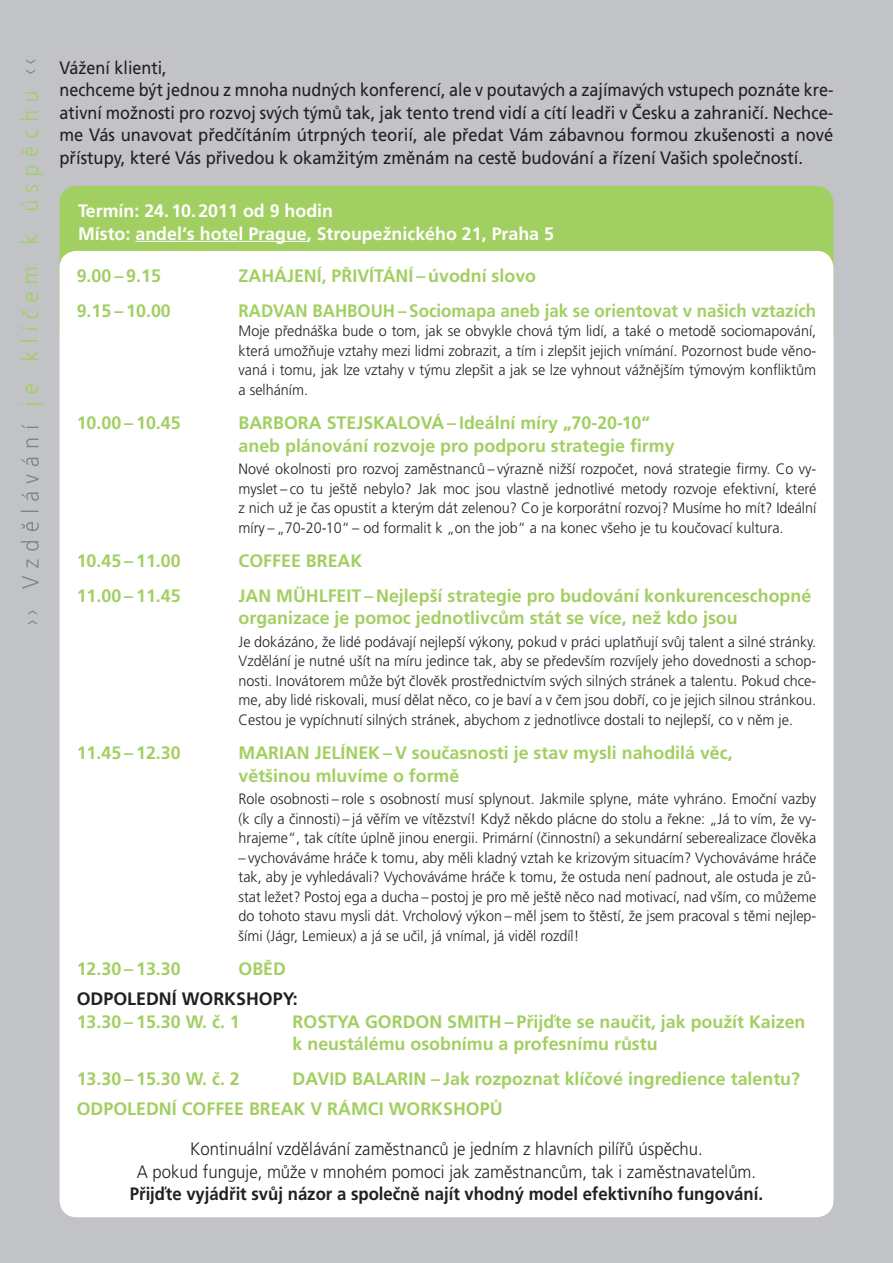
<style>
.page{position:relative;width:893px;height:1263px;background:#c2c3c6}
.page>*{position:absolute;margin:0;border:0;box-sizing:border-box;transform-origin:0 0}
.t1{font:700 18px/22.5px "Frutiger CE";color:#a2cf62}
.t2{font:18px/22.5px "Frutiger CE";color:#231f20;scale:.9 1}
.t3{font:300 18px/22.5px "Frutiger CE";color:#231f20;text-align:center;scale:.93 1}
.t4{font:700 18px/22.5px "Frutiger CE";color:#fff}
.t5{font:700 18px "Frutiger CE";color:#231f20;scale:.93 1}
.t6{font:700 18px "Frutiger CE";color:#a2cf62;scale:.94 1}
.t7{font:700 18px "Frutiger CE";color:#231f20}
.t8{font:300 15px/19.5px "Frutiger CE";color:#231f20;text-align:justify;scale:.96 1}
</style>
<div class="page">
<div style="left:60px;top:186px;width:773px;height:161px;background:#a2cf62;border-radius:17px"></div>
<hr style="left:135px;top:241px;width:172px;height:1px;background:#fff">
<div style="left:60px;top:251px;width:773px;height:966px;background:#fff;border-radius:17px"></div>
<svg style="left:26px;top:60px;width:9px;height:14px"></svg>
<svg style="left:20px;top:92px;width:23px;height:315px;background:#bec4bc"></svg>
<svg style="left:21px;top:424px;width:18px;height:200px;background:#b9bbbe"></svg>
<p class="t2" style="left:60px;top:56px;width:861px">Vážení klienti,<br>nechceme být jednou z mnoha nudných konferencí, ale v poutavých a zajímavých vstupech poznáte kre&shy;ativní možnosti pro rozvoj svých týmů tak, jak tento trend vidí a cítí leadři v Česku a zahraničí. Nechce&shy;me Vás unavovat předčítáním útrpných teorií, ale předat Vám zábavnou formou zkušenosti a nové přístupy, které Vás přivedou k okamžitým změnám na cestě budování a řízení Vašich společností.</p>
<p class="t4" style="left:78px;top:200px;width:478px">Termín: 24.10.2011 od 9 hodin<br>Místo: andel‘s hotel Prague, Stroupežnického 21, Praha 5</p>
<p class="t1" style="left:77px;top:264px;width:86px">9.00 – 9.15</p>
<p class="t1" style="left:239px;top:264px;width:299px">ZAHÁJENÍ, PŘIVÍTÁNÍ – úvodní slovo</p>
<p class="t1" style="left:77px;top:299px;width:96px">9.15 – 10.00</p>
<p class="t6" style="left:239px;top:300px;width:616px">RADVAN BAHBOUH – Sociomapa aneb jak se orientovat v našich vztazích</p>
<p class="t8" style="left:239px;top:321px;width:603px">Moje přednáška bude o tom, jak se obvykle chová tým lidí, a také o metodě sociomapování, která umožňuje vztahy mezi lidmi zobrazit, a tím i zlepšit jejich vnímání. Pozornost bude věno&shy;vaná i tomu, jak lze vztahy v týmu zlepšit a jak se lze vyhnout vážnějším týmovým konfliktům a selháním.</p>
<p class="t1" style="left:77px;top:411px;width:106px">10.00 – 10.45</p>
<p class="t1" style="left:239px;top:411px;width:438px">BARBORA STEJSKALOVÁ – Ideální míry „70-20-10“ aneb plánování rozvoje pro podporu strategie firmy</p>
<p class="t8" style="left:239px;top:459px;width:603px">Nové okolnosti pro rozvoj zaměstnanců – výrazně nižší rozpočet, nová strategie firmy. Co vy&shy;myslet – co tu ještě nebylo? Jak moc jsou vlastně jednotlivé metody rozvoje efektivní, které z nich už je čas opustit a kterým dát zelenou? Co je korporátní rozvoj? Musíme ho mít? Ideální míry – „70-20-10“ – od formalit k „on the job“ a na konec všeho je tu koučovací kultura.</p>
<p class="t1" style="left:77px;top:549px;width:106px">10.45 – 11.00</p>
<p class="t1" style="left:239px;top:549px;width:125px">COFFEE BREAK</p>
<p class="t1" style="left:77px;top:584px;width:106px">11.00 – 11.45</p>
<p class="t1" style="left:239px;top:584px;width:574px">Jan Mühlfeit – Nejlepší strategie pro budování konkurenceschopné organizace je pomoc jednotlivcům stát se více, než kdo jsou</p>
<p class="t8" style="left:239px;top:631px;width:603px">Je dokázáno, že lidé podávají nejlepší výkony, pokud v práci uplatňují svůj talent a silné stránky.<br>Vzdělání je nutné ušít na míru jedince tak, aby se především rozvíjely jeho dovednosti a schop&shy;nosti. Inovátorem může být člověk prostřednictvím svých silných stránek a talentu. Pokud chce&shy;me, aby lidé riskovali, musí dělat něco, co je baví a v čem jsou dobří, co je jejich silnou stránkou.<br>Cestou je vypíchnutí silných stránek, abychom z jednotlivce dostali to nejlepší, co v něm je.</p>
<p class="t1" style="left:77px;top:741px;width:106px">11.45 – 12.30</p>
<p class="t1" style="left:239px;top:741px;width:496px">MARIAN JELÍNEK – V současnosti je stav mysli nahodilá věc, většinou mluvíme o formě</p>
<p class="t8" style="left:239px;top:789px;width:603px">Role osobnosti – role s osobností musí splynout. Jakmile splyne, máte vyhráno. Emoční vazby (k cíly a činnosti) – já věřím ve vítězství! Když někdo plácne do stolu a řekne: „Já to vím, že vy&shy;hrajeme“, tak cítíte úplně jinou energii. Primární (činnostní) a sekundární seberealizace člověka</p>
<p class="t8" style="left:239px;top:847px;width:603px">– vychováváme hráče k tomu, aby měli kladný vztah ke krizovým situacím? Vychováváme hráče tak, aby je vyhledávali? Vychováváme hráče k tomu, že ostuda není padnout, ale ostuda je zů&shy;stat ležet? Postoj ega a ducha – postoj je pro mě ještě něco nad motivací, nad vším, co můžeme do tohoto stavu mysli dát. Vrcholový výkon – měl jsem to štěstí, že jsem pracoval s těmi nejlep&shy;šími (Jágr, Lemieux) a já se učil, já vnímal, já viděl rozdíl!</p>
<p class="t1" style="left:77px;top:957px;width:106px">12.30 – 13.30</p>
<p class="t1" style="left:239px;top:957px;width:49px">OBĚD</p>
<p class="t7" style="left:77px;top:988px;width:223px">ODPOLEDNÍ WORKSHOPY:</p>
<p class="t1" style="left:77px;top:1010px;width:165px">13.30 – 15.30 W. č. 1</p>
<p class="t1" style="left:293px;top:1010px;width:514px">ROSTYA GORDON SMITH – Přijďte se naučit, jak použít Kaizen k neustálému osobnímu a profesnímu růstu</p>
<p class="t1" style="left:77px;top:1067px;width:165px">13.30 – 15.30 W. č. 2</p>
<p class="t1" style="left:77px;top:1063px;width:725px;line-height:30px;text-indent:216px">DAVID BALARIN – Jak rozpoznat klíčové ingredience talentu?<br>ODPOLEDNÍ COFFEE BREAK V RÁMCI WORKSHOPŮ</p>
<p class="t3" style="left:137px;top:1137px;width:668px">Kontinuální vzdělávání zaměstnanců je jedním z hlavních pilířů úspěchu.<br>A pokud funguje, může v mnohém pomoci jak zaměstnancům, tak i zaměstnavatelům.</p>
<p class="t5" style="left:130px;top:1183px;width:682px">Přijďte vyjádřit svůj názor a společně najít vhodný model efektivního fungování.</p>
</div>
